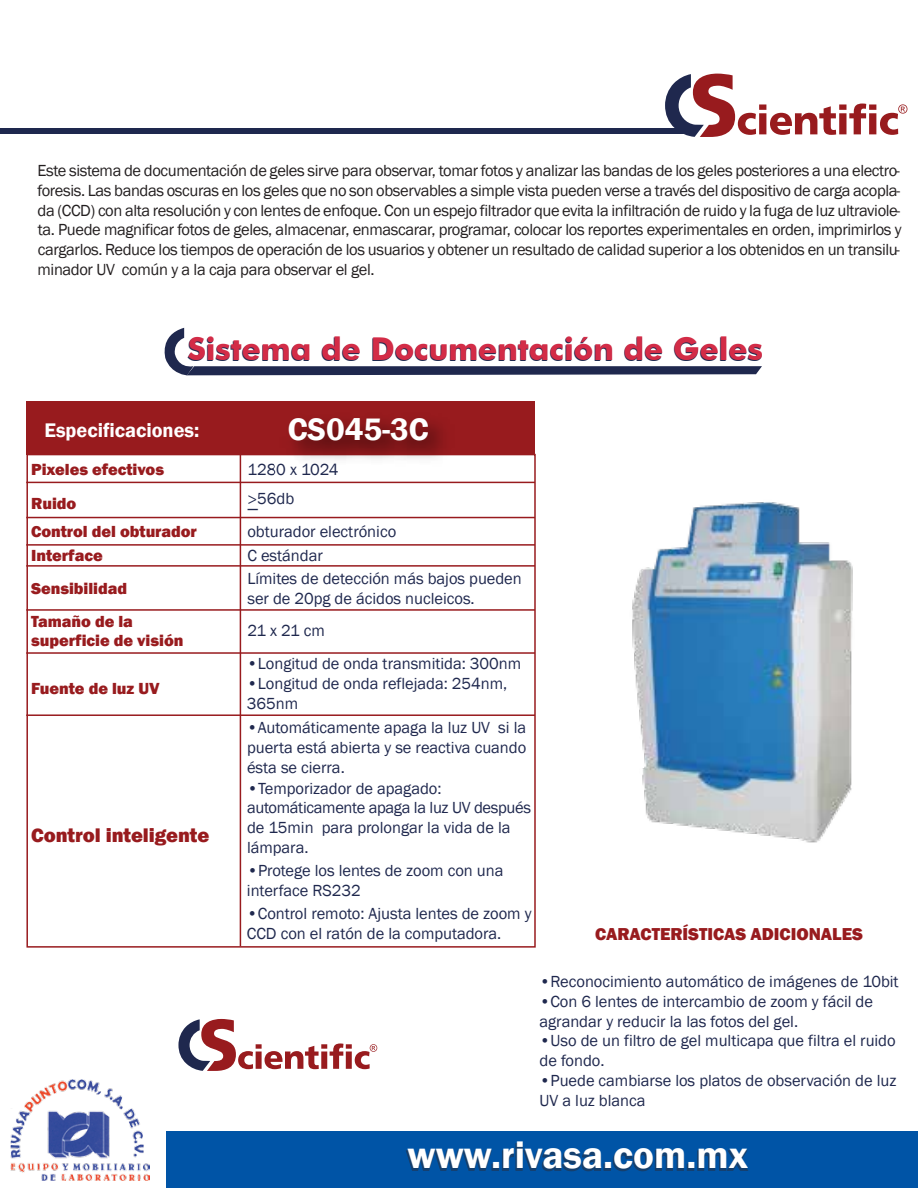
<style>
.page{position:relative;width:918px;height:1188px;background:#fff}
.page>*{position:absolute;margin:0;border:0;box-sizing:border-box;transform-origin:0 0}
.t1{font:600 38.7px "Franklin Gothic";color:#fff}
.t2{font:600 31.95px "Franklin Gothic";letter-spacing:-.005em;color:#fff}
.t3{font:700 31.5px "Futura BT";letter-spacing:-.005em;color:#1f284e}
.t4{font:800 20.25px "Franklin Gothic";letter-spacing:-.005em;color:#981b1e}
.t5{font:600 20.25px "Franklin Gothic";color:#fff}
.t6{font:20.25px "Myriad Pro";color:#1f284e;scale:2.05 1}
.t7{font:800 17.7px "Franklin Gothic";color:#981b1e}
.t8{font:16.5px/19.8px "Franklin Gothic";color:#1f284e}
.t9{font:16.5px/19.8px "Franklin Gothic";letter-spacing:-.025em;color:#231f20;text-align:justify}
.t10{font:800 16.5px/33.2px "Franklin Gothic";letter-spacing:-.005em;color:#981b1e}
.s1{font-family:"Myriad Pro"}
.s2{color:#163f6c}
</style>
<div class="page">
<svg style="left:178px;top:1019px;width:199px;height:52px"></svg>
<svg style="left:665px;top:74px;width:242px;height:63px"></svg>
<div style="left:0;top:129px;width:685px;height:5px;background:#1e284e"></div>
<hr style="left:240px;top:455px;width:1px;height:491px;background:#981b1e">
<hr style="left:26px;top:482px;width:509px;height:1px;background:#981b1e">
<hr style="left:26px;top:517px;width:509px;height:1px;background:#981b1e">
<hr style="left:26px;top:544px;width:509px;height:2px;background:#981b1e">
<hr style="left:26px;top:565px;width:509px;height:2px;background:#981b1e">
<hr style="left:26px;top:609px;width:509px;height:2px;background:#981b1e">
<hr style="left:26px;top:652px;width:509px;height:2px;background:#981b1e">
<hr style="left:26px;top:714px;width:509px;height:2px;background:#981b1e">
<svg style="left:26px;top:401px;width:509px;height:54px;background:#93191c"></svg>
<svg style="left:164px;top:328px;width:598px;height:47px"></svg>
<img style="left:632px;top:502px;width:221px;height:341px">
<div style="left:166px;top:1132px;width:752px;height:56px;background:#0054a6"></div>
<svg style="left:406px;top:1150px;width:87px;height:21px"></svg>
<div style="left:492px;top:1164px;width:7px;height:7px;border:2px solid #163f6c"></div>
<svg style="left:502px;top:1143px;width:99px;height:29px"></svg>
<div style="left:604px;top:1164px;width:7px;height:7px;border:2px solid #163f6c"></div>
<svg style="left:612px;top:1150px;width:72px;height:22px"></svg>
<div style="left:687px;top:1164px;width:7px;height:7px;border:2px solid #163f6c"></div>
<svg style="left:697px;top:1150px;width:52px;height:21px"></svg>
<img style="left:10px;top:1080px;width:139px;height:100px">
<p class="t9" style="left:38px;top:161px;width:866px">Este sistema de documentación de geles sirve para observar, tomar fotos y analizar las bandas de los geles posteriores a una electro&shy;foresis. Las bandas oscuras en los geles que no son observables a simple vista pueden verse a través del dispositivo de carga acopla&shy;da (CCD) con alta resolución y con lentes de enfoque. Con un espejo filtrador que evita la infiltración de ruido y la fuga de luz ultraviole&shy;ta. Puede magnificar fotos de geles, almacenar, enmascarar, programar, colocar los reportes experimentales en orden, imprimirlos y cargarlos. Reduce los tiempos de operación de los usuarios y obtener un resultado de calidad superior a los obtenidos en un transilu&shy;minador UV común y a la caja para observar el gel.</p>
<h3 class="t3" style="left:187px;top:331px;width:577px">Sistema de Documentación de Geles</h3>
<p class="t5" style="left:45px;top:418px;width:156px">Especificaciones:</p>
<h2 class="t2" style="left:288px;top:409px;width:143px">CS045-3C</h2>
<p class="t10" style="left:31px;top:453px;width:135px">Pixeles efectivos<br>Ruido</p>
<p class="t10" style="left:31px;top:519px;width:167px;line-height:24.8px">Control del obturador<br>Interface</p>
<p class="t8" style="left:247px;top:456px;width:93px;line-height:28.7px">1280 x 1024 <span class="s1">&gt;</span>56db</p>
<p class="t6" style="left:246px;top:496px;width:8px">-</p>
<p class="t8" style="left:247px;top:519px;width:150px;line-height:24.8px">obturador electrónico<br>C estándar</p>
<p class="t10" style="left:31px;top:572px;width:98px">Sensibilidad</p>
<p class="t8" style="left:247px;top:569px;width:276px">Límites de detección más bajos pueden ser de 20pg de ácidos nucleicos.</p>
<p class="t10" style="left:31px;top:611px;width:154px;line-height:19.8px">Tamaño de la superficie de visión</p>
<p class="t8" style="left:247px;top:621px;width:79px">21 x 21 cm</p>
<p class="t10" style="left:31px;top:671px;width:130px">Fuente de luz UV</p>
<p class="t8" style="left:247px;top:654px;width:276px">•Longitud de onda transmitida: 300nm</p>
<p class="t8" style="left:247px;top:674px;width:262px">•Longitud de onda reflejada: 254nm,<br>365nm</p>
<p class="t8" style="left:247px;top:718px;width:281px;text-align:justify">•Automáticamente apaga la luz UV si la puerta está abierta y se reactiva cuando ésta se cierra.</p>
<p class="t4" style="left:31px;top:822px;width:180px">Control inteligente</p>
<p class="t8" style="left:247px;top:778px;width:285px">•Temporizador de apagado: automáticamente apaga la luz UV después de 15min para prolongar la vida de la lámpara.</p>
<p class="t8" style="left:247px;top:861px;width:258px">•Protege los lentes de zoom con una interface RS232</p>
<p class="t8" style="left:247px;top:904px;width:286px">•Control remoto: Ajusta lentes de zoom y<br>CCD con el ratón de la computadora.</p>
<p class="t7" style="left:595px;top:922px;width:269px">CARACTERÍSTICAS ADICIONALES</p>
<p class="t8" style="left:540px;top:972px;width:361px">•Reconocimiento automático de imágenes de 10bit</p>
<p class="t8" style="left:540px;top:992px;width:335px">•Con 6 lentes de intercambio de zoom y fácil de agrandar y reducir la las fotos del gel.</p>
<p class="t8" style="left:540px;top:1031px;width:358px">•Uso de un filtro de gel multicapa que filtra el ruido de fondo.</p>
<p class="t8" style="left:540px;top:1071px;width:358px">•Puede cambiarse los platos de observación de luz<br>UV a luz blanca</p>
<h1 class="t1" style="left:407px;top:1131px;width:343px"><span class="s2">www.riv</span>asa.com.mx</h1>
</div>
